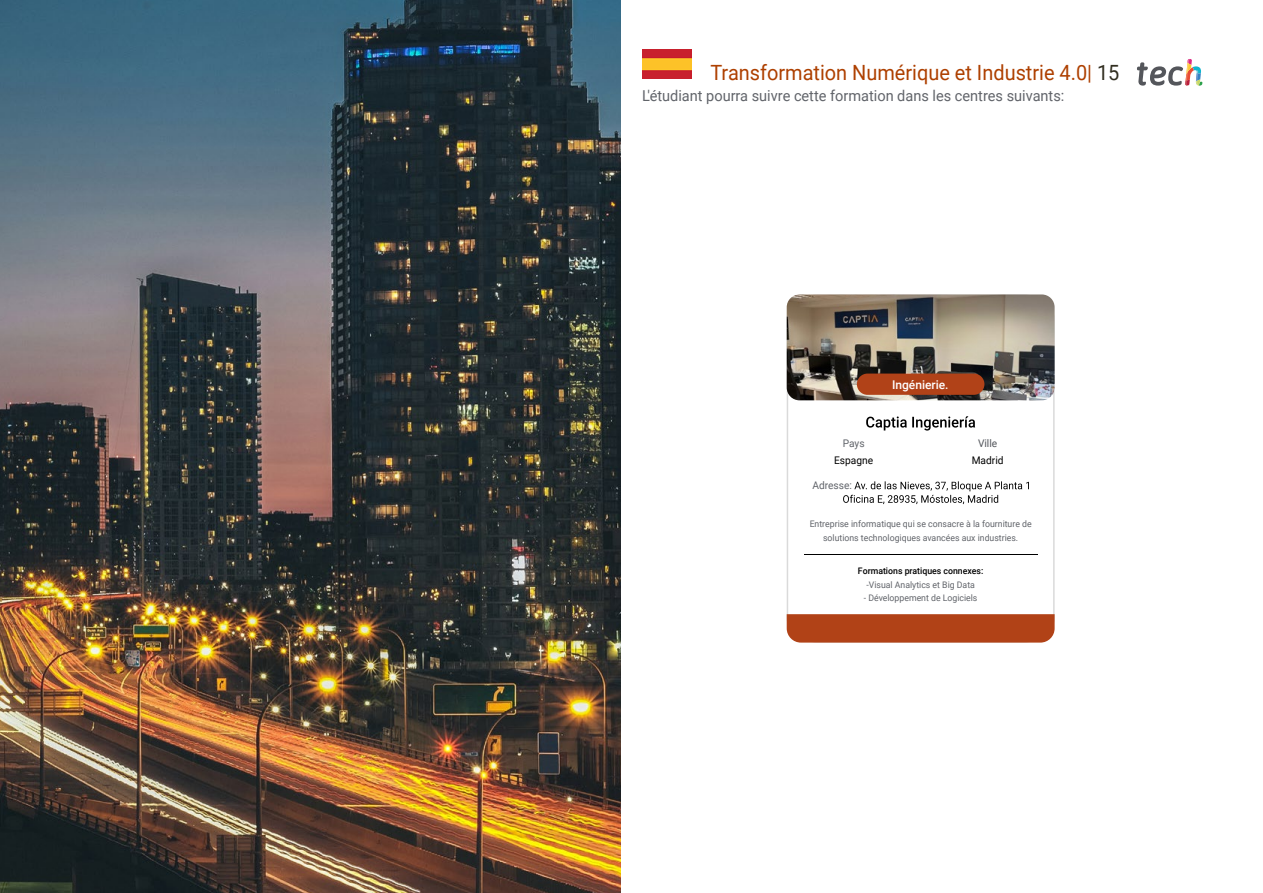
<style>
.page{position:relative;width:1263px;height:893px;background:#fff}
.page>*{position:absolute;margin:0;border:0;box-sizing:border-box;transform-origin:0 0}
.t1{font:21px "Roboto";color:#ae4000;scale:.95 1}
.t2{font:15px "Roboto";color:#61646a}
.t3{font:500 12px "Roboto";color:#fff}
.t4{font:10.5px "Roboto";color:#000}
.t5{font:10.5px "Roboto";color:#61646a}
.t6{font:10.5px "Roboto";color:#52555b}
.t7{font:9px/13.5px "Roboto";color:#61646a;text-align:center}
.t8{font:500 9px "Roboto";color:#000}
.s1{color:#312e20}
</style>
<div class="page">
<img style="left:0;top:0;width:621px;height:893px">
<svg style="left:786px;top:303px;width:269px;height:330px"></svg>
<hr style="left:804px;top:554px;width:233px;height:1px;background:#000">
<svg style="left:866px;top:416px;width:109px;height:15px"></svg>
<svg style="left:843px;top:481px;width:186px;height:23px"></svg>
<svg style="left:787px;top:614px;width:267px;height:29px;background:#b3471d"></svg>
<img style="left:787px;top:294px;width:267px;height:106px">
<div style="left:857px;top:374px;width:127px;height:21px;background:#b14218;border-radius:11px"></div>
<img style="left:642px;top:49px;width:49px;height:30px">
<svg style="left:1137px;top:59px;width:65px;height:27px"></svg>
<h1 class="t1" style="left:710px;top:57px;width:432px">Transformation Numérique et Industrie 4.0| <span class="s1">15</span></h1>
<h2 class="t2" style="left:642px;top:86px;width:424px">L'étudiant pourra suivre cette formation dans les centres suivants:</h2>
<p class="t5" style="left:843px;top:436px;width:23px">Pays</p>
<p class="t4" style="left:834px;top:453px;width:41px">Espagne</p>
<h3 class="t3" style="left:892px;top:376px;width:58px">Ingénierie.</h3>
<p class="t6" style="left:978px;top:436px;width:21px">Ville</p>
<p class="t4" style="left:972px;top:453px;width:33px">Madrid</p>
<p class="t5" style="left:812px;top:478px;width:41px">Adresse:</p>
<p class="t7" style="left:810px;top:517px;width:223px">Entreprise informatique qui se consacre à la fourniture de solutions technologiques avancées aux industries.</p>
<p class="t8" style="left:858px;top:565px;width:127px">Formations pratiques connexes:</p>
<p class="t7" style="left:866px;top:577px;width:110px">-Visual Analytics et Big Data</p>
<p class="t7" style="left:864px;top:591px;width:115px">- Développement de Logiciels</p>
</div>
